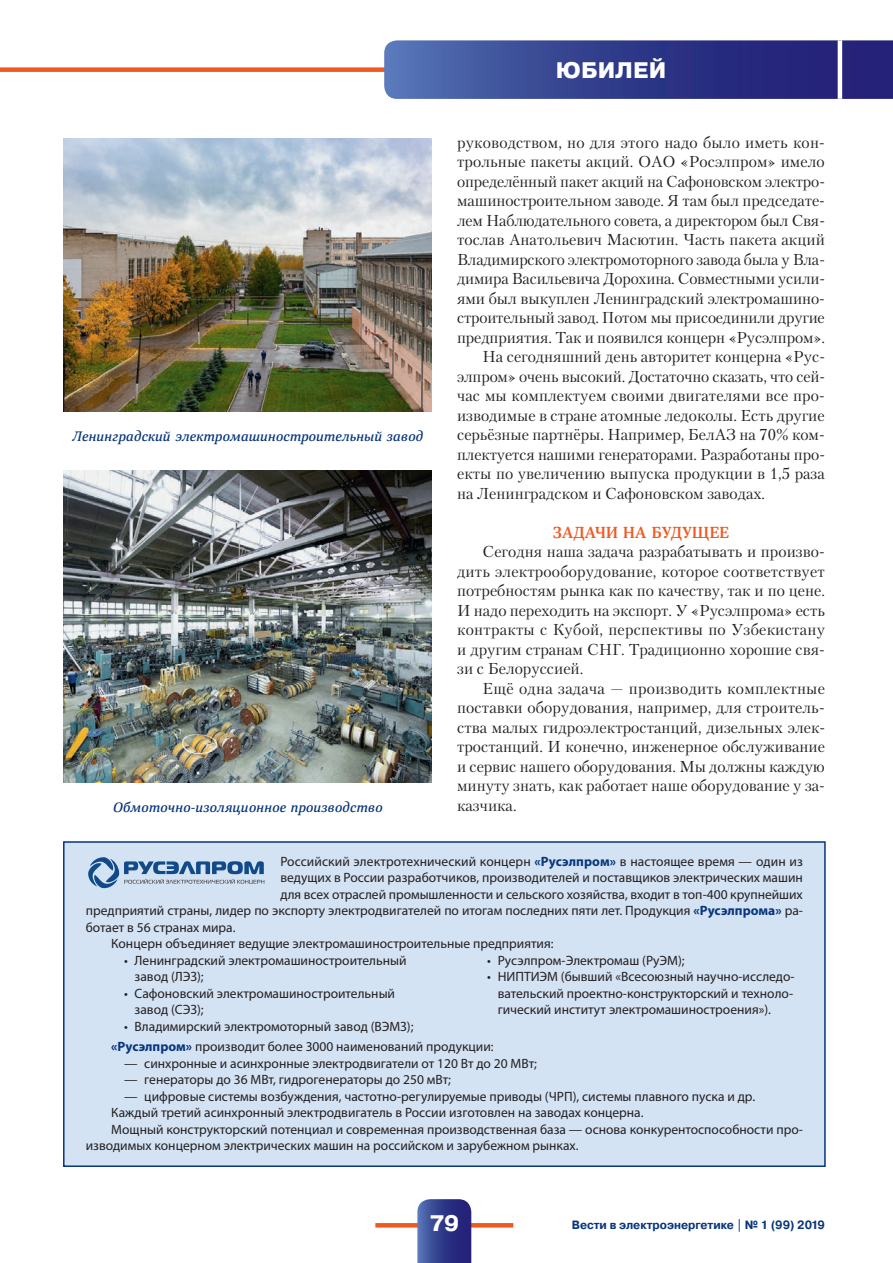
<style>
.page{position:relative;width:893px;height:1263px;background:#fff}
.page>*{position:absolute;margin:0;border:0;box-sizing:border-box;transform-origin:0 0}
.t1{font:800 22.5px "Pragmatica";letter-spacing:.01em;color:#fff}
.t2{font:15.75px/19.5px "Petersburg C";color:#231f20;text-align:justify}
.t3{font:700 15.75px "Deca Serif New";letter-spacing:.015em;color:#f15921}
.t4{font:13.5px/16.5px "Myriad Pro";color:#231f20}
.t5{font:italic 500 13.5px "Deca Serif New";letter-spacing:.005em;color:#08357c}
.t6{font:700 12px "Pragmatica";color:#08357c;scale:.95 1}
.s1{font-weight:700;color:#08357c}
</style>
<div class="page">
<div style="left:0;top:67px;width:432px;height:5px;background:#f15921"></div>
<svg style="left:384px;top:40px;width:509px;height:59px;background:#36418e"></svg>
<hr style="left:838px;top:40px;width:4px;height:59px;background:#fff">
<svg style="left:375px;top:1223px;width:138px;height:4px"></svg>
<svg style="left:417px;top:1199px;width:54px;height:64px;background:#394390"></svg>
<img style="left:64px;top:139px;width:368px;height:273px">
<img style="left:64px;top:470px;width:368px;height:312px">
<div style="left:64px;top:842px;width:761px;height:324px;background:#d4e3f4"></div>
<div style="left:63px;top:841px;width:763px;height:326px;border:2px solid #08357c"></div>
<svg style="left:88px;top:857px;width:176px;height:31px"></svg>
<p class="t5" style="left:72px;top:428px;width:352px">Ленинградский электромашиностроительный завод</p>
<p class="t5" style="left:113px;top:799px;width:271px">Обмоточно-изоляционное производство</p>
<h1 class="t1" style="left:556px;top:55px;width:112px">Юбилей</h1>
<p class="t2" style="left:457px;top:132px;width:369px">руководством, но для этого надо было иметь кон-</p>
<p class="t2" style="left:457px;top:152px;width:369px">трольные пакеты акций. ОАО «Росэлпром» имело</p>
<p class="t2" style="left:457px;top:171px;width:369px">определённый пакет акций на Сафоновском электро-</p>
<p class="t2" style="left:457px;top:191px;width:369px">машиностроительном заводе. Я там был председате-</p>
<p class="t2" style="left:457px;top:210px;width:369px">лем Наблюдательного совета, а директором был Свя-</p>
<p class="t2" style="left:457px;top:230px;width:369px">тослав Анатольевич Масютин. Часть пакета акций</p>
<p class="t2" style="left:457px;top:249px;width:369px">Владимирского электромоторного завода была у Вла-</p>
<p class="t2" style="left:457px;top:269px;width:369px">димира Васильевича Дорохина. Совместными усили-</p>
<p class="t2" style="left:457px;top:288px;width:369px">ями был выкуплен Ленинградский электромашино-</p>
<p class="t2" style="left:457px;top:308px;width:369px">строительный завод. Потом мы присоединили другие</p>
<p class="t2" style="left:457px;top:327px;width:369px">предприятия. Так и появился концерн «Русэлпром».</p>
<p class="t2" style="left:483px;top:347px;width:342px">На сегодняшний день авторитет концерна «Рус-</p>
<p class="t2" style="left:457px;top:366px;width:369px">элпром» очень высокий. Достаточно сказать, что сей-</p>
<p class="t2" style="left:457px;top:386px;width:369px">час мы комплектуем своими двигателями все про-</p>
<p class="t2" style="left:457px;top:405px;width:369px">изводимые в стране атомные ледоколы. Есть другие</p>
<p class="t2" style="left:457px;top:425px;width:369px">серьёзные партнёры. Например, БелАЗ на 70% ком-</p>
<p class="t2" style="left:457px;top:444px;width:369px">плектуется нашими генераторами. Разработаны про-</p>
<p class="t2" style="left:457px;top:464px;width:369px">екты по увеличению выпуска продукции в 1,5 раза</p>
<p class="t2" style="left:457px;top:483px;width:310px">на Ленинградском и Сафоновском заводах.</p>
<p class="t3" style="left:553px;top:523px;width:178px">ЗАДАЧИ НА БУДУЩЕЕ</p>
<p class="t2" style="left:457px;top:542px;width:369px;text-indent:26px">Сегодня наша задача разрабатывать и произво&shy;дить электрооборудование, которое соответствует потребностям рынка как по качеству, так и по цене.<br>И надо переходить на экспорт. У «Русэлпрома» есть контракты с Кубой, перспективы по Узбекистану и другим странам СНГ. Традиционно хорошие свя&shy;зи с Белоруссией.</p>
<p class="t2" style="left:457px;top:678px;width:369px;text-indent:26px">Ещё одна задача — производить комплектные поставки оборудования, например, для строитель&shy;ства малых гидроэлектростанций, дизельных элек&shy;тростанций. И конечно, инженерное обслуживание и сервис нашего оборудования. Мы должны каждую минуту знать, как работает наше оборудование у за&shy;казчика.</p>
<p class="t4" style="left:280px;top:853px;width:524px">Российский электротехнический концерн <span class="s1">«Русэлпром»</span> в настоящее время — один из</p>
<p class="t4" style="left:280px;top:869px;width:524px">ведущих в России разработчиков, производителей и поставщиков электрических машин</p>
<p class="t4" style="left:280px;top:886px;width:524px">для всех отраслей промышленности и сельского хозяйства, входит в топ‑400 крупнейших</p>
<p class="t4" style="left:86px;top:902px;width:719px">предприятий страны, лидер по экспорту электродвигателей по итогам последних пяти лет. Продукция <span class="s1">«Русэлпрома»</span> ра-</p>
<p class="t4" style="left:86px;top:919px;width:151px">ботает в 56 странах мира.</p>
<p class="t4" style="left:111px;top:935px;width:444px">Концерн объединяет ведущие электромашиностроительные предприятия:</p>
<p class="t4" style="left:135px;top:952px;width:274px;text-indent:-11px">• Ленинградский электромашиностроительный завод (ЛЭЗ);</p>
<p class="t4" style="left:135px;top:985px;width:262px;text-indent:-11px">• Сафоновский электромашиностроительный завод (СЭЗ);</p>
<p class="t4" style="left:124px;top:1018px;width:291px">• Владимирский электромоторный завод (ВЭМЗ);</p>
<p class="t4" style="left:487px;top:952px;width:199px">• Русэлпром-Электромаш (РуЭМ);</p>
<p class="t4" style="left:498px;top:968px;width:298px;text-align:justify;text-indent:-11px">• НИПТИЭМ (бывший «Всесоюзный научно-исследо&shy;вательский проектно-конструкторский и техноло&shy;гический институт электромашиностроения»).</p>
<p class="t4" style="left:111px;top:1038px;width:384px"><span class="s1">«Русэлпром»</span> производит более 3000 наименований продукции:</p>
<p class="t4" style="left:124px;top:1055px;width:414px">— синхронные и асинхронные электродвигатели от 120 Вт до 20 МВт;</p>
<p class="t4" style="left:124px;top:1071px;width:328px">— генераторы до 36 МВт, гидрогенераторы до 250 мВт;</p>
<p class="t4" style="left:124px;top:1088px;width:633px">— цифровые системы возбуждения, частотно-регулируемые приводы (ЧРП), системы плавного пуска и др.</p>
<p class="t4" style="left:111px;top:1104px;width:534px">Каждый третий асинхронный электродвигатель в России изготовлен на заводах концерна.</p>
<p class="t4" style="left:111px;top:1121px;width:693px">Мощный конструкторский потенциал и современная производственная база — основа конкурентоспособности про-</p>
<p class="t4" style="left:86px;top:1137px;width:494px">изводимых концерном электрических машин на российском и зарубежном рынках.</p>
<h1 class="t1" style="left:429px;top:1209px;width:31px">79</h1>
<p class="t6" style="left:572px;top:1217px;width:268px">Вести в электроэнергетике | № 1 (99) 2019</p>
</div>
